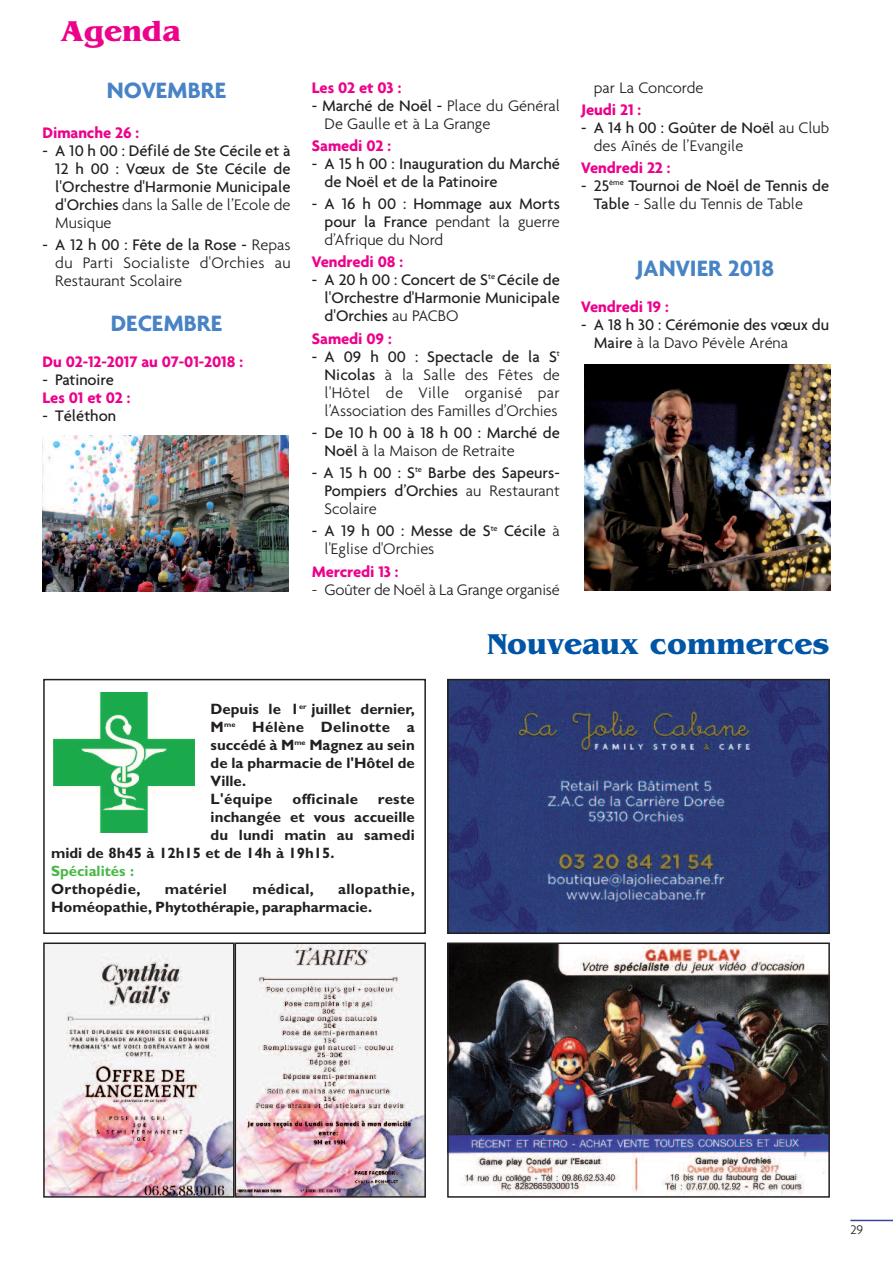
<style>
.page{position:relative;width:893px;height:1263px;background:#fff}
.page>*{position:absolute;margin:0;border:0;box-sizing:border-box;transform-origin:0 0}
.t1{font:700 30px "Benguiat";color:#0155a5}
.t2{font:700 30px "Benguiat";color:#ed028c}
.t3{font:700 24px "Agenda";color:#4884c5}
.t4{font:500 16.5px/18px "Agenda";color:#231f20}
.t5{font:300 16.5px/18px "Agenda";color:#231f20;text-align:justify}
.t6{font:700 16.5px "Agenda";letter-spacing:-.005em;color:#ed028c}
.t7{font:700 15px/18px "Gill Sans";color:#231f20}
.t8{font:700 15px "Gill Sans";letter-spacing:.02em;color:#231f20}
.t9{font:700 15px "Gill Sans";color:#49b748}
.t10{font:300 13.5px "Agenda";color:#231f20}
.s1{font-weight:300}
.s2{font-weight:500}
</style>
<div class="page">
<hr style="left:850px;top:1220px;width:43px;height:1px;background:#3e419a">
<img style="left:450px;top:682px;width:377px;height:249px">
<div style="left:447px;top:679px;width:383px;height:255px;border:2px solid #231f20"></div>
<img style="left:450px;top:945px;width:377px;height:250px">
<div style="left:447px;top:942px;width:383px;height:256px;border:2px solid #231f20"></div>
<div style="left:43px;top:679px;width:383px;height:255px;border:2px solid #231f20"></div>
<img style="left:46px;top:945px;width:186px;height:250px">
<div style="left:43px;top:942px;width:192px;height:256px;border:2px solid #231f20"></div>
<img style="left:238px;top:945px;width:185px;height:250px">
<div style="left:235px;top:942px;width:191px;height:256px;border:2px solid #231f20"></div>
<img style="left:585px;top:365px;width:245px;height:226px">
<img style="left:43px;top:435px;width:245px;height:156px">
<img style="left:54px;top:692px;width:140px;height:141px">
<h1 class="t2" style="left:60px;top:14px;width:121px">Agenda</h1>
<h2 class="t3" style="left:107px;top:76px;width:121px">NOVEMBRE</h2>
<p class="t6" style="left:43px;top:123px;width:98px">Dimanche 26 :</p>
<p class="t4" style="left:55px;top:142px;width:237px;text-align:justify;text-indent:-13px">- A 10 h 00 : Défilé de Ste Cécile et à 12 h 00 : Vœux de Ste Cécile de l'Orchestre d'Harmonie Municipale d'Orchies <span class="s1">dans la Salle de l’Ecole de Musique</span></p>
<p class="t5" style="left:55px;top:236px;width:237px;text-indent:-13px"><span class="s2">- A 12 h 00 : Fête de la Rose -</span> Repas du Parti Socialiste d'Orchies au Restaurant Scolaire</p>
<h2 class="t3" style="left:111px;top:309px;width:113px">DECEMBRE</h2>
<p class="t6" style="left:43px;top:352px;width:202px">Du 02-12-2017 au 07-01-2018 :</p>
<p class="t4" style="left:43px;top:370px;width:73px">- Patinoire</p>
<p class="t6" style="left:43px;top:388px;width:89px">Les 01 et 02 :</p>
<p class="t4" style="left:43px;top:406px;width:75px">- Téléthon</p>
<p class="t6" style="left:312px;top:77px;width:91px">Les 02 et 03 :</p>
<p class="t5" style="left:325px;top:96px;width:237px;text-indent:-13px"><span class="s2">- Marché de Noël -</span> Place du Général<br>De Gaulle et à La Grange</p>
<p class="t6" style="left:312px;top:135px;width:81px">Samedi 02 :</p>
<p class="t4" style="left:325px;top:154px;width:237px;text-indent:-13px">- A 15 h 00 : Inauguration du Marché de Noël et de la Patinoire</p>
<p class="t4" style="left:325px;top:194px;width:237px;text-align:justify;text-indent:-13px">- A 16 h 00 : Hommage aux Morts pour la France <span class="s1">pendant la guerre d’Afrique du Nord</span></p>
<p class="t6" style="left:312px;top:252px;width:93px">Vendredi 08 :</p>
<p class="t4" style="left:325px;top:271px;width:237px;text-align:justify;text-indent:-13px">- A 20 h 00 : Concert de S<sup>te</sup> Cécile de l'Orchestre d'Harmonie Municipale d'Orchies <span class="s1">au PACBO</span></p>
<p class="t6" style="left:312px;top:328px;width:81px">Samedi 09 :</p>
<p class="t5" style="left:325px;top:347px;width:237px;text-indent:-13px"><span class="s2">- A 09 h 00 : Spectacle de la S</span><sup>t </sup><span class="s2">Nicolas</span> à la Salle des Fêtes de l'Hôtel de Ville organisé par l’Association des Familles d’Orchies</p>
<p class="t4" style="left:325px;top:423px;width:237px;text-indent:-13px">- De 10 h 00 à 18 h 00 : Marché de<br>Noël <span class="s1">à la Maison de Retraite</span></p>
<p class="t4" style="left:325px;top:463px;width:237px;text-align:justify;text-indent:-13px">- A 15 h 00 : S<sup>te</sup> Barbe des Sapeurs-Pompiers d’Orchies <span class="s1">au Restaurant Scolaire</span></p>
<p class="t4" style="left:325px;top:522px;width:237px;text-indent:-13px">- A 19 h 00 : Messe de S<sup>te</sup> Cécile <span class="s1">à l'Eglise d'Orchies</span></p>
<p class="t6" style="left:312px;top:561px;width:88px">Mercredi 13 :</p>
<p class="t5" style="left:312px;top:580px;width:250px">- Goûter de Noël à La Grange organisé</p>
<p class="t5" style="left:594px;top:78px;width:111px">par La Concorde</p>
<p class="t6" style="left:581px;top:99px;width:62px">Jeudi 21 :</p>
<p class="t5" style="left:594px;top:118px;width:237px;text-indent:-13px"><span class="s2">- A 14 h 00 : Goûter de Noël</span> au Club des Aînés de l’Evangile</p>
<p class="t6" style="left:581px;top:158px;width:91px">Vendredi 22 :</p>
<p class="t4" style="left:594px;top:176px;width:237px;text-indent:-13px">- 25<sup>ème</sup> Tournoi de Noël de Tennis de<br>Table <span class="s1">- Salle du Tennis de Table</span></p>
<h2 class="t3" style="left:636px;top:254px;width:139px">JANVIER 2018</h2>
<p class="t6" style="left:581px;top:296px;width:89px">Vendredi 19 :</p>
<p class="t4" style="left:594px;top:315px;width:237px;text-indent:-13px">- A 18 h 30 : Cérémonie des vœux du<br>Maire <span class="s1">à la Davo Pévèle Aréna</span></p>
<h1 class="t1" style="left:487px;top:626px;width:343px">Nouveaux commerces</h1>
<p class="t7" style="left:211px;top:702px;width:206px">Depuis le 1<sup>er</sup> juillet dernier,<br>M<sup>me</sup> Hélène Delinotte a succédé à M<sup>me</sup> Magnez au sein de la pharmacie de l'Hôtel de<br>Ville.<br>L'équipe</p>
<p class="t8" style="left:292px;top:794px;width:67px">officinale</p>
<p class="t7" style="left:378px;top:792px;width:38px">reste</p>
<p class="t7" style="left:211px;top:810px;width:206px">inchangée et vous accueille</p>
<p class="t7" style="left:211px;top:828px;width:206px">du lundi matin au samedi</p>
<p class="t7" style="left:51px;top:846px;width:285px">midi de 8h45 à 12h15 et de 14h à 19h15.</p>
<p class="t9" style="left:51px;top:866px;width:85px">Spécialités :</p>
<p class="t8" style="left:51px;top:884px;width:91px">Orthopédie,</p>
<p class="t8" style="left:165px;top:884px;width:64px">matériel</p>
<p class="t8" style="left:253px;top:884px;width:63px">médical,</p>
<p class="t7" style="left:51px;top:882px;width:365px;text-indent:287px">allopathie,<br>Homéopathie, Phytothérapie, parapharmacie.</p>
<p class="t10" style="left:850px;top:1222px;width:14px">29</p>
</div>
